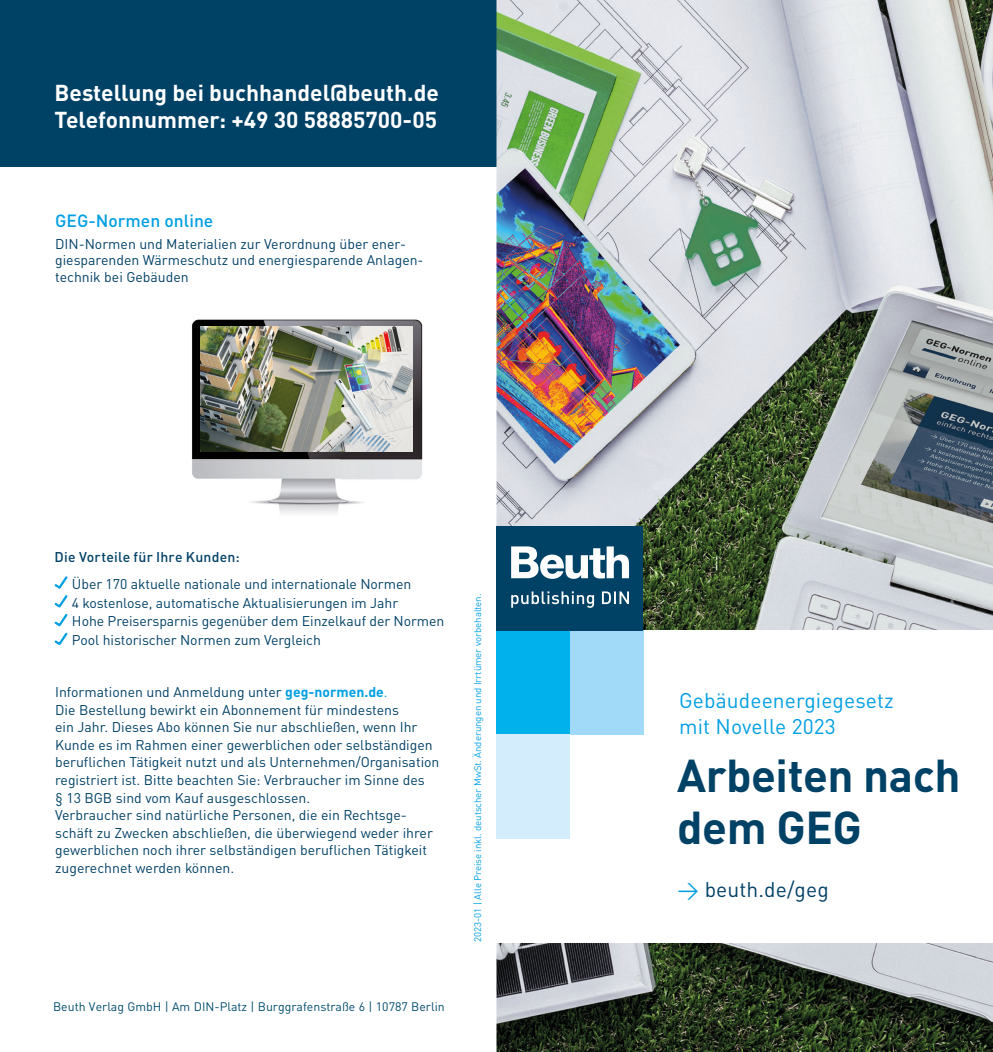
<style>
.page{position:relative;width:993px;height:1052px;background:#fff}
.page>*{position:absolute;margin:0;border:0;box-sizing:border-box;transform-origin:0 0}
.t1{font:700 45.5px/52.1px "DINOT";letter-spacing:-.01em;color:#004166}
.t2{font:700 22.75px/27.3px "DINOT";color:#fff}
.t3{font:21px/26.1px "DINOT";letter-spacing:.005em;color:#009fe3}
.t4{font:21px "DINOT";letter-spacing:.005em;color:#004166}
.t5{font:500 17.5px "DINOT";color:#009fe3}
.t6{font:14px/17.5px "DINOT";color:#004166}
.t7{font:500 14px "DINOT";letter-spacing:.015em;color:#004166}
.t8{font:12.25px "DINOT";color:#004c6f}
.t9{font:9.62px "DINOT";letter-spacing:-.005em;color:#009fe3}
.s1{font-weight:700;color:#009fe3}
.s2{color:#009fe3}
</style>
<div class="page">
<div style="left:0;top:0;width:496px;height:167px;background:#004166"></div>
<img style="left:496px;top:0;width:496px;height:1052px">
<div style="left:496px;top:630px;width:496px;height:313px;background:#fff"></div>
<div style="left:496px;top:630px;width:73px;height:104px;background:#00b1eb"></div>
<div style="left:496px;top:734px;width:73px;height:104px;background:#d4edfc"></div>
<div style="left:569px;top:630px;width:74px;height:104px;background:#a1daf8"></div>
<div style="left:496px;top:526px;width:147px;height:104px;background:#004166"></div>
<svg style="left:511px;top:546px;width:117px;height:33px"></svg>
<svg style="left:511px;top:591px;width:117px;height:17px"></svg>
<svg style="left:54px;top:576px;width:14px;height:69px"></svg>
<img style="left:192px;top:319px;width:231px;height:194px">
<img style="left:200px;top:326px;width:212px;height:125px">
<h2 class="t2" style="left:55px;top:76px;width:385px">Bestellung bei buchhandel@beuth.de<br>Telefonnummer: +49 30 58885700-05</h2>
<p class="t5" style="left:55px;top:207px;width:160px">GEG-Normen online</p>
<p class="t6" style="left:55px;top:234px;width:370px;line-height:16.8px">DIN-Normen und Materialien zur Verordnung über ener&shy;giesparenden Wärmeschutz und energiesparende Anlagen&shy;technik bei Gebäuden</p>
<p class="t7" style="left:55px;top:546px;width:187px">Die Vorteile für Ihre Kunden:</p>
<p class="t6" style="left:72px;top:573px;width:374px;line-height:18.7px">Über 170 aktuelle nationale und internationale Normen<br>4 kostenlose, automatische Aktualisierungen im Jahr<br>Hohe Preisersparnis gegenüber dem Einzelkauf der Normen Pool historischer Normen zum Vergleich</p>
<p class="t6" style="left:55px;top:682px;width:386px">Informationen und Anmeldung unter <span class="s1">geg-normen.de</span><span class="s2">.<br></span>Die Bestellung bewirkt ein Abonnement für mindestens<br>ein Jahr. Dieses Abo können Sie nur abschließen, wenn Ihr Kunde es im Rahmen einer gewerblichen oder selbständigen beruflichen Tätigkeit nutzt und als Unternehmen/Organisation registriert ist. Bitte beachten Sie: Verbraucher im Sinne des<br>§ 13 BGB sind vom Kauf ausgeschlossen.<br>Verbraucher sind natürliche Personen, die ein Rechtsge&shy;schäft zu Zwecken abschließen, die überwiegend weder ihrer gewerblichen noch ihrer selbständigen beruflichen Tätigkeit zugerechnet werden können.</p>
<p class="t8" style="left:53px;top:996px;width:393px">Beuth Verlag GmbH | Am DIN-Platz | Burggrafenstraße 6 | 10787 Berlin</p>
<p class="t9" style="left:470px;top:942px;width:350px;rotate:-90deg">2023-01 | Alle Preise inkl. deutscher MwSt. Änderungen und Irrtümer vorbehalten.</p>
<h3 class="t3" style="left:679px;top:686px;width:216px">Gebäudeenergiegesetz mit Novelle 2023</h3>
<h1 class="t1" style="left:677px;top:745px;width:285px">Arbeiten nach dem GEG</h1>
<h3 class="t4" style="left:677px;top:873px;width:152px"><span class="s2">→</span> beuth.de/geg</h3>
</div>
